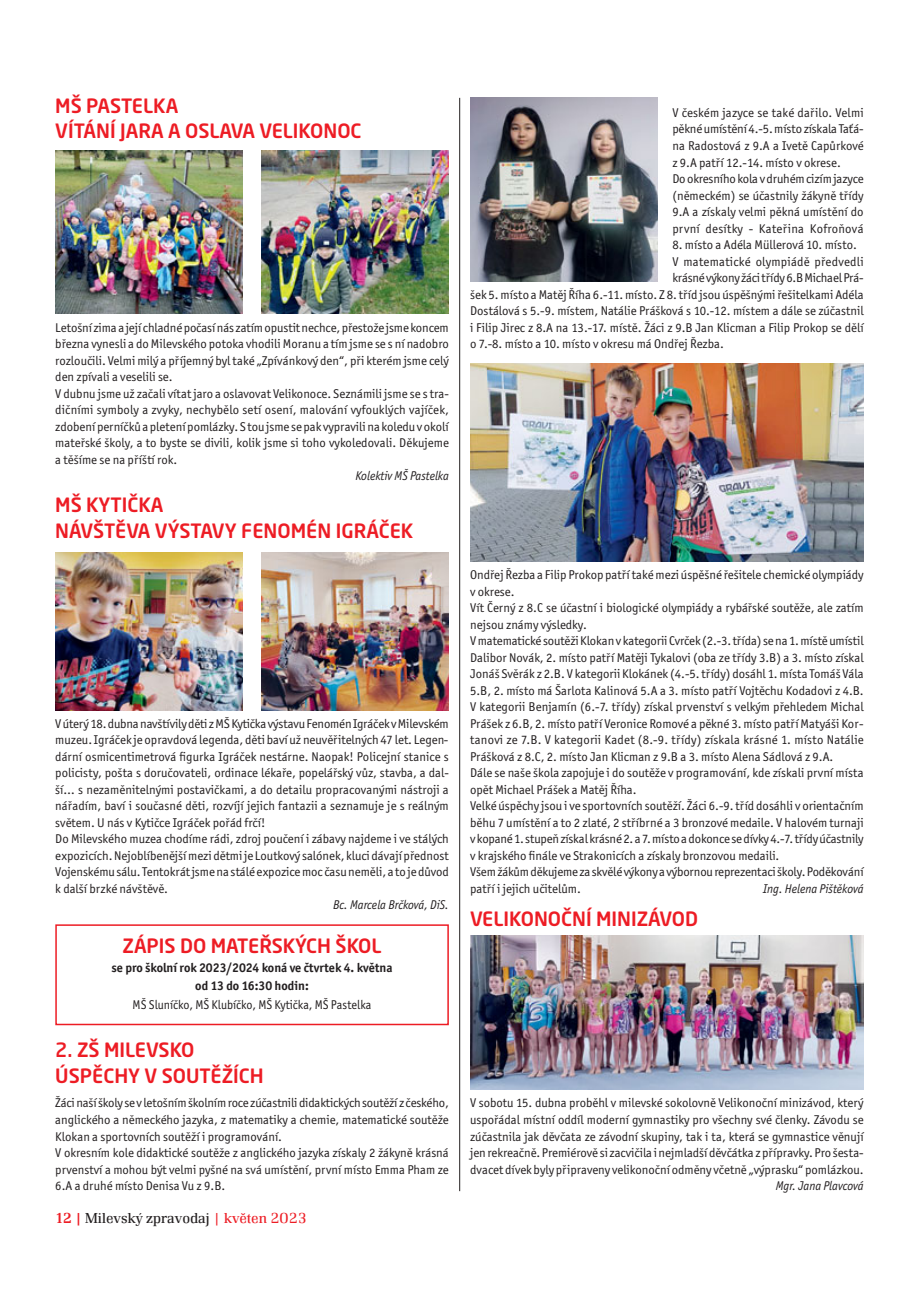
<style>
.page{position:relative;width:919px;height:1289px;background:#fff}
.page>*{position:absolute;margin:0;border:0;box-sizing:border-box;transform-origin:0 0}
.t1{font:500 19.5px/25.5px "Neo Sans Pro";color:#ed1c24}
.t2{font:300 15px "Renault TOT";color:#231f20}
.t3{font:12.75px/16.5px "Officina Sans Itc TOT";color:#231f20}
.t4{font:italic 12.75px "Officina Sans Itc TOT";color:#231f20;scale:.95 1}
.t5{font:700 12.75px/18.8px "Officina Sans Itc TOT";color:#231f20;text-align:center}
.t6{font:12.75px "Officina Sans Itc TOT";color:#231f20;scale:.95 1}
.t7{font:12.75px "Officina Sans Itc TOT";letter-spacing:.02em;color:#231f20}
.s1{font-weight:500;color:#ed1c24}
.s2{color:#ed1c24}
</style>
<div class="page">
<hr style="left:459px;top:98px;width:1px;height:1093px;background:#231f20">
<img style="left:470px;top:935px;width:393px;height:154px">
<img style="left:55px;top:151px;width:187px;height:162px">
<img style="left:261px;top:151px;width:188px;height:162px">
<img style="left:55px;top:552px;width:187px;height:158px">
<img style="left:261px;top:552px;width:188px;height:158px">
<img style="left:470px;top:98px;width:187px;height:183px">
<img style="left:470px;top:364px;width:393px;height:197px">
<div style="left:55px;top:924px;width:394px;height:101px;border:2px solid #ed1c24"></div>
<h1 class="t1" style="left:55px;top:93px;width:308px">MŠ PASTELKA<br>VÍTÁNÍ JARA A OSLAVA VELIKONOC</h1>
<p class="t3" style="left:55px;top:320px;width:395px">Letošní zima a její chladné počasí nás zatím opustit nechce, přestože jsme koncem března vynesli a do Milevského potoka vhodili Moranu a tím jsme se s ní nadobro rozloučili. Velmi milý a příjemný byl také „Zpívánkový den“, při kterém jsme celý den zpívali a veselili se.<br>V dubnu jsme už začali vítat jaro a oslavovat Velikonoce. Seznámili jsme se s tra&shy;dičními symboly a zvyky, nechybělo setí osení, malování vyfouklých vajíček, zdobení perníčků a pletení pomlázky. S tou jsme se pak vypravili na koledu v okolí mateřské školy, a to byste se divili, kolik jsme si toho vykoledovali. Děkujeme a těšíme se na příští rok.</p>
<p class="t4" style="left:355px;top:471px;width:100px">Kolektiv MŠ Pastelka</p>
<h1 class="t1" style="left:55px;top:493px;width:359px">MŠ KYTIČKA<br>NÁVŠTĚVA VÝSTAVY FENOMÉN IGRÁČEK</h1>
<p class="t3" style="left:55px;top:716px;width:395px">V úterý 18. dubna navštívily děti z MŠ Kytička výstavu Fenomén Igráček v Milevském muzeu. Igráček je opravdová legenda, děti baví už neuvěřitelných 47 let. Legen&shy;dární osmicentimetrová figurka Igráček nestárne. Naopak! Policejní stanice s policisty, pošta s doručovateli, ordinace lékaře, popelářský vůz, stavba, a dal&shy;ší… s nezaměnitelnými postavičkami, a do detailu propracovanými nástroji a nářadím, baví i současné děti, rozvíjí jejich fantazii a seznamuje je s reálným světem. U nás v Kytičce Igráček pořád frčí!<br>Do Milevského muzea chodíme rádi, zdroj poučení i zábavy najdeme i ve stálých expozicích. Nejoblíbenější mezi dětmi je Loutkový salónek, kluci dávají přednost Vojenskému sálu. Tentokrát jsme na stálé expozice moc času neměli, a to je důvod k další brzké návštěvě.</p>
<p class="t4" style="left:333px;top:900px;width:123px">Bc. Marcela Brčková, DiS.</p>
<h1 class="t1" style="left:123px;top:933px;width:260px">ZÁPIS DO MATEŘSKÝCH ŠKOL</h1>
<p class="t5" style="left:111px;top:958px;width:282px">se pro školní rok 2023/2024 koná ve čtvrtek 4. května od 13 do 16:30 hodin:</p>
<p class="t6" style="left:133px;top:999px;width:253px">MŠ Sluníčko, MŠ Klubíčko, MŠ Kytička, MŠ Pastelka</p>
<h1 class="t1" style="left:55px;top:1037px;width:210px">2. ZŠ MILEVSKO<br>ÚSPĚCHY V SOUTĚŽÍCH</h1>
<p class="t3" style="left:55px;top:1095px;width:395px">Žáci naší školy se v letošním školním roce zúčastnili didaktických soutěží z českého, anglického a německého jazyka, z matematiky a chemie, matematické soutěže Klokan a sportovních soutěží i programování.<br>V okresním kole didaktické soutěže z anglického jazyka získaly 2 žákyně krásná prvenství a mohou být velmi pyšné na svá umístění, první místo Emma Pham ze 6.A a druhé místo Denisa Vu z 9.B.</p>
<p class="t2" style="left:55px;top:1212px;width:253px"><span class="s1">12 |</span> Milevský zpravodaj <span class="s2">| květen 2023</span></p>
<p class="t3" style="left:672px;top:105px;width:193px">V českém jazyce se také dařilo. Velmi pěkné umístění 4.-5. místo získala Taťá&shy;na Radostová z 9.A a Ivetě Capůrkové z 9.A patří 12.-14. místo v okrese.<br>Do okresního kola v druhém cizím jazyce (německém) se účastnily žákyně třídy 9.A a získaly velmi pěkná umístění do první desítky - Kateřina Kofroňová</p>
<p class="t3" style="left:672px;top:237px;width:186px">8. místo a Adéla Müllerová 10. místo.</p>
<p class="t7" style="left:672px;top:256px;width:193px">V matematické olympiádě předvedli</p>
<p class="t3" style="left:672px;top:270px;width:193px">krásné výkony žáci třídy 6.B Michael Prá-</p>
<p class="t3" style="left:470px;top:287px;width:395px">šek 5. místo a Matěj Říha 6.-11. místo. Z 8. tříd jsou úspěšnými řešitelkami Adéla</p>
<p class="t3" style="left:470px;top:303px;width:395px">Dostálová s 5.-9. místem, Natálie Prášková s 10.-12. místem a dále se zúčastnil</p>
<p class="t3" style="left:470px;top:320px;width:395px">i Filip Jirec z 8.A na 13.-17. místě. Žáci z 9.B Jan Klicman a Filip Prokop se dělí</p>
<p class="t3" style="left:470px;top:336px;width:255px">o 7.-8. místo a 10. místo v okresu má Ondřej Řezba.</p>
<p class="t3" style="left:470px;top:567px;width:395px">Ondřej Řezba a Filip Prokop patří také mezi úspěšné řešitele chemické olympiády v okrese.<br>Vít Černý z 8.C se účastní i biologické olympiády a rybářské soutěže, ale zatím nejsou známy výsledky.<br>V matematické soutěži Klokan v kategorii Cvrček (2.-3. třída) se na 1. místě umístil Dalibor Novák, 2. místo patří Matěji Tykalovi (oba ze třídy 3.B) a 3. místo získal Jonáš Svěrák z 2.B. V kategorii Klokánek (4.-5. třídy) dosáhl 1. místa Tomáš Vála 5.B, 2. místo má Šarlota Kalinová 5.A a 3. místo patří Vojtěchu Kodadovi z 4.B.<br>V kategorii Benjamín (6.-7. třídy) získal prvenství s velkým přehledem Michal Prášek z 6.B, 2. místo patří Veronice Romové a pěkné 3. místo patří Matyáši Kor&shy;tanovi ze 7.B. V kategorii Kadet (8.-9. třídy) získala krásné 1. místo Natálie Prášková z 8.C, 2. místo Jan Klicman z 9.B a 3. místo Alena Sádlová z 9.A.<br>Dále se naše škola zapojuje i do soutěže v programování, kde získali první místa opět Michael Prášek a Matěj Říha.<br>Velké úspěchy jsou i ve sportovních soutěží. Žáci 6.-9. tříd dosáhli v orientačním běhu 7 umístění a to 2 zlaté, 2 stříbrné a 3 bronzové medaile. V halovém turnaji v kopané 1. stupeň získal krásné 2. a 7. místo a dokonce se dívky 4.-7. třídy účastnily v krajského finále ve Strakonicích a získaly bronzovou medaili.<br>Všem žákům děkujeme za skvělé výkony a výbornou reprezentaci školy. Poděkování patří i jejich učitelům.</p>
<p class="t4" style="left:763px;top:883px;width:107px">Ing. Helena Pištěková</p>
<h1 class="t1" style="left:470px;top:906px;width:229px">VELIKONOČNÍ MINIZÁVOD</h1>
<p class="t3" style="left:470px;top:1095px;width:395px;text-align:justify">V sobotu 15. dubna proběhl v milevské sokolovně Velikonoční minizávod, který uspořádal místní oddíl moderní gymnastiky pro všechny své členky. Závodu se zúčastnila jak děvčata ze závodní skupiny, tak i ta, která se gymnastice věnují jen rekreačně. Premiérově si zacvičila i nejmladší děvčátka z přípravky. Pro šesta&shy;dvacet dívek byly připraveny velikonoční odměny včetně „výprasku“ pomlázkou.</p>
<p class="t4" style="left:775px;top:1180px;width:94px">Mgr. Jana Plavcová</p>
</div>
